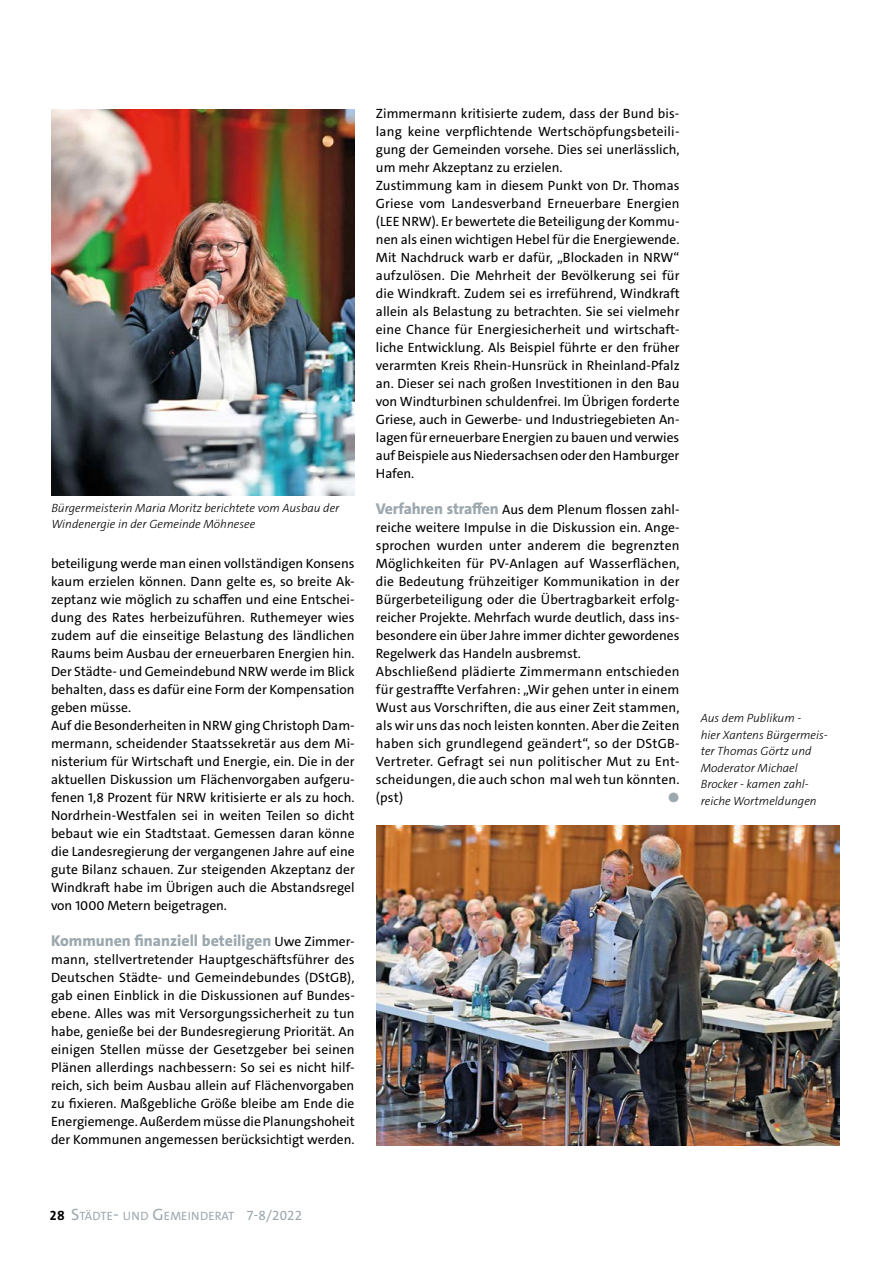
<style>
.page{position:relative;width:893px;height:1263px;background:#fff}
.page>*{position:absolute;margin:0;border:0;box-sizing:border-box;transform-origin:0 0}
.t1{font:800 15.75px "The Sans C5";color:#9ca8ae}
.t2{font:13.5px/18px "The Sans C5";color:#000}
.t3{font:13.5px "The Sans C5";color:#9ca8ae}
.t4{font:12.15px "The Sans C5";letter-spacing:.015em;color:#9ca8ae}
.t5{font:italic 300 12px/16.5px "The Sans C5";color:#000}
.s1{font-weight:400;font-size:13.5px;color:#000}
.s2{font-weight:800;font-size:15.75px;color:#9ca8ae}
.s3{font-weight:700;font-size:13.5px;color:#000}
.s4{font-size:16.5px}
.s5{font-size:17.25px}
.s6{font-size:13.5px}
</style>
<div class="page">
<img style="left:51px;top:109px;width:303px;height:386px">
<img style="left:377px;top:825px;width:463px;height:321px">
<p class="t5" style="left:51px;top:499px;width:290px">Bürgermeisterin Maria Moritz berichtete vom Ausbau der<br>Windenergie in der Gemeinde Möhnesee</p>
<p class="t2" style="left:51px;top:554px;width:305px">beteiligung werde man einen vollständigen Konsens kaum erzielen können. Dann gelte es, so breite Ak&shy;zeptanz wie möglich zu schaffen und eine Entschei&shy;dung des Rates herbeizuführen. Ruthemeyer wies zudem auf die einseitige Belastung des ländlichen Raums beim Ausbau der erneuerbaren Energien hin.<br>Der Städte- und Gemeindebund NRW werde im Blick behalten, dass es dafür eine Form der Kompensation geben müsse.<br>Auf die Besonderheiten in NRW ging Christoph Dam&shy;mermann, scheidender Staatssekretär aus dem Mi&shy;nisterium für Wirtschaft und Energie, ein. Die in der aktuellen Diskussion um Flächenvorgaben aufgeru&shy;fenen 1,8 Prozent für NRW kritisierte er als zu hoch.<br>Nordrhein-Westfalen sei in weiten Teilen so dicht bebaut wie ein Stadtstaat. Gemessen daran könne die Landesregierung der vergangenen Jahre auf eine gute Bilanz schauen. Zur steigenden Akzeptanz der Windkraft habe im Übrigen auch die Abstandsregel von 1000 Metern beigetragen.</p>
<p class="t1" style="left:51px;top:930px;width:305px">Kommunen finanziell beteiligen <span class="s1">Uwe Zimmer-</span></p>
<p class="t2" style="left:51px;top:950px;width:305px;text-align:justify">mann, stellvertretender Hauptgeschäftsführer des Deutschen Städte- und Gemeindebundes (DStGB), gab einen Einblick in die Diskussionen auf Bundes&shy;ebene. Alles was mit Versorgungssicherheit zu tun habe, genieße bei der Bundesregierung Priorität. An einigen Stellen müsse der Gesetzgeber bei seinen Plänen allerdings nachbessern: So sei es nicht hilf&shy;reich, sich beim Ausbau allein auf Flächenvorgaben zu fixieren. Maßgebliche Größe bleibe am Ende die Energiemenge. Außerdem müsse die Planungshoheit der Kommunen angemessen berücksichtigt werden.</p>
<p class="t2" style="left:376px;top:104px;width:305px">Zimmermann kritisierte zudem, dass der Bund bis&shy;lang keine verpflichtende Wertschöpfungsbeteili&shy;gung der Gemeinden vorsehe. Dies sei unerlässlich, um mehr Akzeptanz zu erzielen.<br>Zustimmung kam in diesem Punkt von Dr. Thomas Griese vom Landesverband Erneuerbare Energien (LEE NRW). Er bewertete die Beteiligung der Kommu&shy;nen als einen wichtigen Hebel für die Energiewende.<br>Mit Nachdruck warb er dafür, „Blockaden in NRW“ aufzulösen. Die Mehrheit der Bevölkerung sei für die Windkraft. Zudem sei es irreführend, Windkraft allein als Belastung zu betrachten. Sie sei vielmehr eine Chance für Energiesicherheit und wirtschaft&shy;liche Entwicklung. Als Beispiel führte er den früher verarmten Kreis Rhein-Hunsrück in Rheinland-Pfalz an. Dieser sei nach großen Investitionen in den Bau von Windturbinen schuldenfrei. Im Übrigen forderte Griese, auch in Gewerbe- und Industriegebieten An&shy;lagen für erneuerbare Energien zu bauen und verwies auf Beispiele aus Niedersachsen oder den Hamburger Hafen.</p>
<p class="t2" style="left:376px;top:500px;width:305px"><span class="s2">Verfahren straffen</span> Aus dem Plenum flossen zahl&shy;reiche weitere Impulse in die Diskussion ein. Ange&shy;sprochen wurden unter anderem die begrenzten Möglichkeiten für PV-Anlagen auf Wasserflächen, die Bedeutung frühzeitiger Kommunikation in der Bürgerbeteiligung oder die Übertragbarkeit erfolg&shy;reicher Projekte. Mehrfach wurde deutlich, dass ins&shy;besondere ein über Jahre immer dichter gewordenes Regelwerk das Handeln ausbremst.<br>Abschließend plädierte Zimmermann entschieden für gestraffte Verfahren: „Wir gehen unter in einem Wust aus Vorschriften, die aus einer Zeit stammen, als wir uns das noch leisten konnten. Aber die Zeiten haben sich grundlegend geändert“, so der DStGB-Vertreter. Gefragt sei nun politischer Mut zu Ent&shy;scheidungen, die auch schon mal weh tun könnten. (pst)</p>
<p class="t3" style="left:668px;top:788px;width:13px">◼</p>
<p class="t5" style="left:701px;top:710px;width:128px">Aus dem Publikum -<br>hier Xantens Bürgermeis&shy;ter Thomas Görtz und<br>Moderator Michael<br>Brocker - kamen zahl&shy;reiche Wortmeldungen</p>
<p class="t4" style="left:50px;top:1208px;width:254px"><span class="s3">28</span> <span class="s4">S</span>TÄDTE<span class="s5">-</span> UND <span class="s4">G</span>EMEINDERAT <span class="s6">7-8/2022</span></p>
</div>
